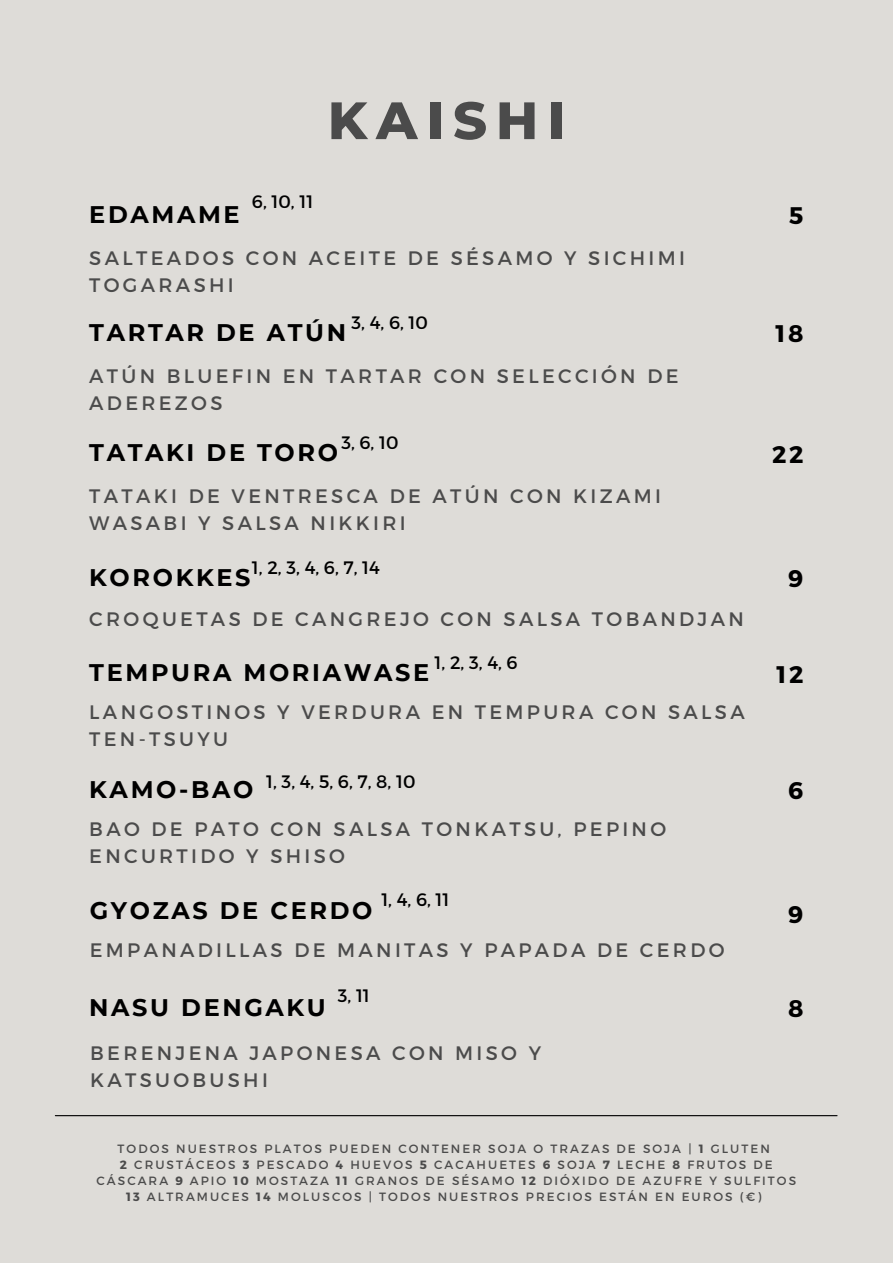
<style>
.page{position:relative;width:893px;height:1264px;background:#fff}
.page>*{position:absolute;margin:0;border:0;box-sizing:border-box;transform-origin:0 0}
.t1{font:800 52.5px "Montserrat";letter-spacing:.17em;color:#4b4b4b}
.t2{font:700 24px "Montserrat";letter-spacing:.11em;color:#000}
.t3{font:19.5px/27px "Montserrat";letter-spacing:.17em;color:#4b4b4b}
.t4{font:18px "Montserrat";color:#000}
.t5{font:12px/16px "Montserrat";letter-spacing:.17em;color:#4b4b4b;text-align:center}
.s1{font-weight:700}
</style>
<div class="page">
<div style="left:0;top:0;width:892px;height:1262px;background:#dedcd8"></div>
<hr style="left:55px;top:1115px;width:782px;height:1px;background:#000">
<h1 class="t1" style="left:328px;top:88px;width:239px">KAISHI</h1>
<p class="t4" style="left:252px;top:189px;width:63px">6, 10, 11</p>
<p class="t2" style="left:89px;top:200px;width:152px">EDAMAME</p>
<p class="t3" style="left:89px;top:243px;width:597px">SALTEADOS CON ACEITE DE SÉSAMO Y SICHIMI<br>TOGARASHI</p>
<p class="t4" style="left:351px;top:311px;width:78px">3, 4, 6, 10</p>
<p class="t2" style="left:89px;top:318px;width:258px">TARTAR DE ATÚN</p>
<p class="t3" style="left:89px;top:361px;width:590px">ATÚN BLUEFIN EN TARTAR CON SELECCIÓN DE<br>ADEREZOS</p>
<p class="t4" style="left:341px;top:431px;width:59px">3, 6, 10</p>
<p class="t2" style="left:89px;top:438px;width:250px">TATAKI DE TORO</p>
<p class="t3" style="left:89px;top:481px;width:573px">TATAKI DE VENTRESCA DE ATÚN CON KIZAMI<br>WASABI Y SALSA NIKKIRI</p>
<p class="t4" style="left:252px;top:556px;width:129px">1, 2, 3, 4, 6, 7, 14</p>
<p class="t2" style="left:89px;top:563px;width:163px">KOROKKES</p>
<p class="t3" style="left:89px;top:604px;width:656px">CROQUETAS DE CANGREJO CON SALSA TOBANDJAN</p>
<p class="t4" style="left:434px;top:651px;width:85px">1, 2, 3, 4, 6</p>
<p class="t2" style="left:89px;top:658px;width:341px">TEMPURA MORIAWASE</p>
<p class="t3" style="left:89px;top:698px;width:657px">LANGOSTINOS Y VERDURA EN TEMPURA CON SALSA<br>TEN-TSUYU</p>
<p class="t4" style="left:266px;top:770px;width:151px">1, 3, 4, 5, 6, 7, 8, 10</p>
<p class="t2" style="left:89px;top:775px;width:165px">KAMO-BAO</p>
<p class="t3" style="left:89px;top:814px;width:578px">BAO DE PATO CON SALSA TONKATSU, PEPINO<br>ENCURTIDO Y SHISO</p>
<p class="t4" style="left:381px;top:888px;width:70px">1, 4, 6, 11</p>
<p class="t2" style="left:90px;top:895px;width:284px">GYOZAS DE CERDO</p>
<p class="t3" style="left:90px;top:935px;width:636px">EMPANADILLAS DE MANITAS Y PAPADA DE CERDO</p>
<p class="t4" style="left:338px;top:983px;width:34px">3, 11</p>
<p class="t2" style="left:89px;top:992px;width:238px">NASU DENGAKU</p>
<p class="t3" style="left:90px;top:1038px;width:452px">BERENJENA JAPONESA CON MISO Y<br>KATSUOBUSHI</p>
<p class="t2" style="left:789px;top:200px;width:16px">5</p>
<p class="t2" style="left:775px;top:318px;width:29px">18</p>
<p class="t2" style="left:772px;top:438px;width:33px">22</p>
<p class="t2" style="left:788px;top:563px;width:17px">9</p>
<p class="t2" style="left:776px;top:658px;width:28px">12</p>
<p class="t2" style="left:788px;top:775px;width:17px">6</p>
<p class="t2" style="left:788px;top:899px;width:17px">9</p>
<p class="t2" style="left:788px;top:993px;width:17px">8</p>
<p class="t5" style="left:96px;top:1139px;width:701px">TODOS NUESTROS PLATOS PUEDEN CONTENER SOJA O TRAZAS DE SOJA | <span class="s1">1</span> GLUTEN<br><span class="s1">2</span> CRUSTÁCEOS <span class="s1">3</span> PESCADO <span class="s1">4</span> HUEVOS <span class="s1">5</span> CACAHUETES <span class="s1">6</span> SOJA <span class="s1">7</span> LECHE <span class="s1">8</span> FRUTOS DE CÁSCARA <span class="s1">9</span> APIO <span class="s1">10</span> MOSTAZA <span class="s1">11</span> GRANOS DE SÉSAMO <span class="s1">12</span> DIÓXIDO DE AZUFRE Y SULFITOS <span class="s1">13</span> ALTRAMUCES <span class="s1">14</span> MOLUSCOS | TODOS NUESTROS PRECIOS ESTÁN EN EUROS (€)</p>
</div>
